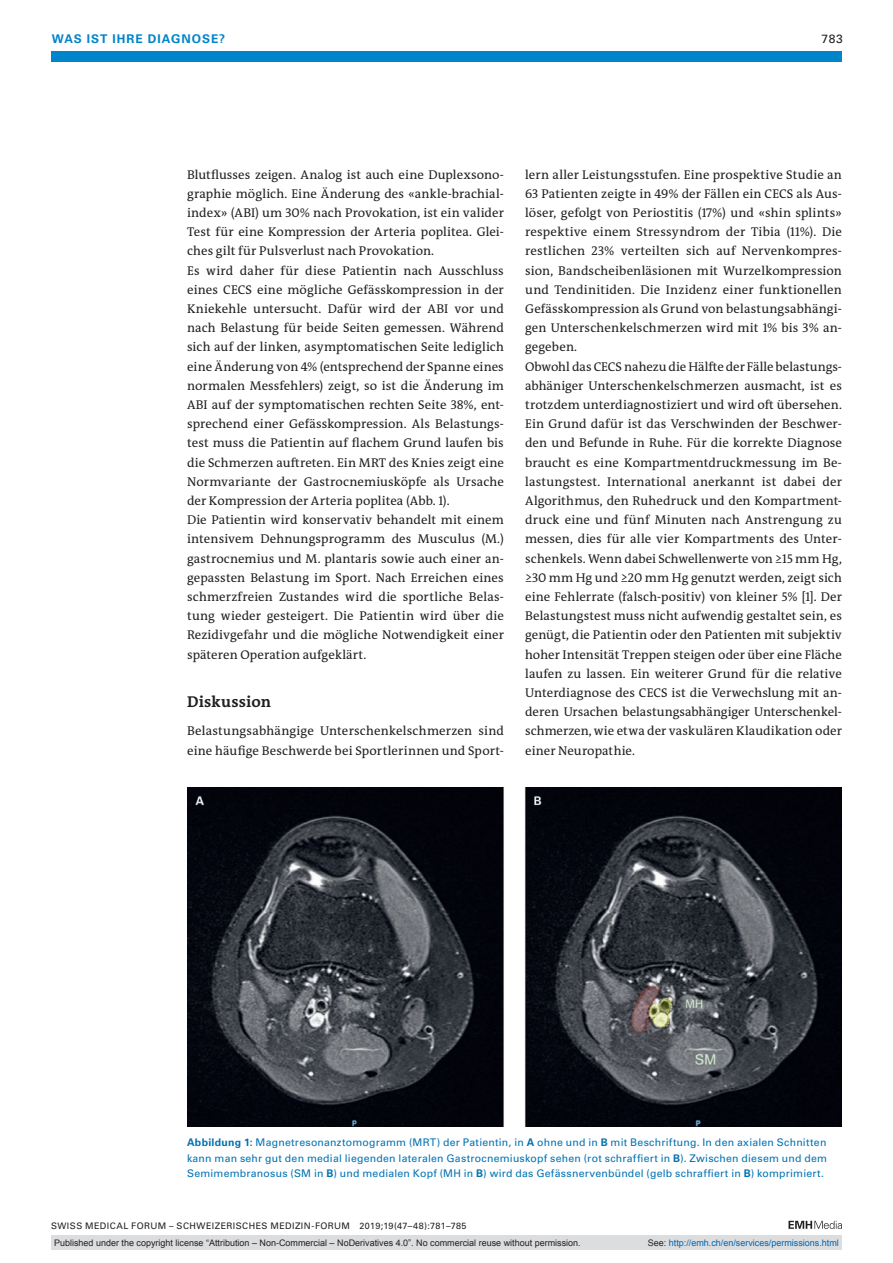
<style>
.page{position:relative;width:893px;height:1263px;background:#fff}
.page>*{position:absolute;margin:0;border:0;box-sizing:border-box;transform-origin:0 0}
.t1{font:700 15.75px "The Antiqua B W7";letter-spacing:.01em;color:#231f20}
.t2{font:12.75px/19.2px "The Antiqua B W5 Plain";letter-spacing:.005em;color:#231f20}
.t3{font:700 12px "Univers LT Std";color:#0084ca}
.t4{font:12px "Univers LT Std";color:#231f20}
.t5{font:10.5px/15.8px "Univers LT Std";letter-spacing:.025em;color:#0072b2;text-align:justify}
.t6{font:9px "Arial";color:#231f20}
.t7{font:9px "Univers LT Std";letter-spacing:.05em;color:#231f20}
.t8{font:9px "Arial";color:#0166b3}
.s1{font-weight:700}
.s2{color:#231f20}
</style>
<div class="page">
<div style="left:51px;top:51px;width:791px;height:11px;background:#0084ca"></div>
<svg style="left:788px;top:1221px;width:54px;height:8px"></svg>
<img style="left:187px;top:787px;width:655px;height:340px">
<div style="left:51px;top:1235px;width:791px;height:15px;background:#dcdddf"></div>
<p class="t3" style="left:52px;top:31px;width:43px">WAS IST</p>
<p class="t3" style="left:112px;top:31px;width:9px">IHRE</p>
<p class="t3" style="left:148px;top:31px;width:10px">DIAGNOSE</p>
<p class="t3" style="left:219px;top:31px;width:7px">?</p>
<p class="t4" style="left:822px;top:31px;width:23px">783</p>
<p class="t2" style="left:187px;top:165px;width:318px">Blutflusses zeigen. Analog ist auch eine Duplexsono&shy;graphie möglich. Eine Änderung des «ankle-brachial&shy;index» (ABI) um 30% nach Provokation, ist ein valider Test für eine Kompression der Arteria poplitea. Glei&shy;ches gilt für Pulsverlust nach Provokation.<br>Es wird daher für diese Patientin nach Ausschluss eines CECS eine mögliche Gefässkompression in der Kniekehle untersucht. Dafür wird der ABI vor und nach Belastung für beide Seiten gemessen. Während sich auf der linken, asymptomatischen Seite lediglich eine Änderung von 4% (entsprechend der Spanne eines normalen Messfehlers) zeigt, so ist die Änderung im ABI auf der symptomatischen rechten Seite 38%, ent&shy;sprechend einer Gefässkompression. Als Belastungs&shy;test muss die Patientin auf flachem Grund laufen bis die Schmerzen auftreten. Ein MRT des Knies zeigt eine Normvariante der Gastrocnemiusköpfe als Ursache der Kompression der Arteria poplitea (Abb. 1).<br>Die Patientin wird konservativ behandelt mit einem intensivem Dehnungsprogramm des Musculus (M.) gastrocnemius und M. plantaris sowie auch einer an&shy;gepassten Belastung im Sport. Nach Erreichen eines schmerzfreien Zustandes wird die sportliche Belas&shy;tung wieder gesteigert. Die Patientin wird über die Rezidivgefahr und die mögliche Notwendigkeit einer späteren Operation aufgeklärt.</p>
<p class="t1" style="left:187px;top:691px;width:86px">Diskussion</p>
<p class="t2" style="left:187px;top:722px;width:318px">Belastungsabhängige Unterschenkelschmerzen sind eine häufige Beschwerde bei Sportlerinnen und Sport-</p>
<p class="t2" style="left:525px;top:165px;width:318px">lern aller Leistungsstufen. Eine prospektive Studie an 63 Patienten zeigte in 49% der Fällen ein CECS als Aus&shy;löser, gefolgt von Periostitis (17%) und «shin splints» respektive einem Stressyndrom der Tibia (11%). Die restlichen 23% verteilten sich auf Nervenkompres&shy;sion, Bandscheibenläsionen mit Wurzelkompression und Tendinitiden. Die Inzidenz einer funktionellen Gefässkompression als Grund von belastungsabhängi&shy;gen Unterschenkelschmerzen wird mit 1% bis 3% an&shy;gegeben.<br>Obwohl das CECS nahezu die Hälfte der Fälle belastungs&shy;abhäniger Unterschenkelschmerzen ausmacht, ist es trotzdem unterdiagnostiziert und wird oft übersehen.<br>Ein Grund dafür ist das Verschwinden der Beschwer&shy;den und Befunde in Ruhe. Für die korrekte Diagnose braucht es eine Kompartmentdruckmessung im Be&shy;lastungstest. International anerkannt ist dabei der Algorithmus, den Ruhedruck und den Kompartment&shy;druck eine und fünf Minuten nach Anstrengung zu messen, dies für alle vier Kompartments des Unter&shy;schenkels. Wenn dabei Schwellenwerte von ≥15 mm Hg, ≥30 mm Hg und ≥20 mm Hg genutzt werden, zeigt sich eine Fehlerrate (falsch-positiv) von kleiner 5% [1]. Der Belastungstest muss nicht aufwendig gestaltet sein, es genügt, die Patientin oder den Patienten mit subjektiv hoher Intensität Treppen steigen oder über eine Fläche laufen zu lassen. Ein weiterer Grund für die relative Unterdiagnose des CECS ist die Verwechslung mit an&shy;deren Ursachen belastungsabhängiger Unterschenkel&shy;schmerzen, wie etwa der vaskulären Klaudikation oder einer Neuropathie.</p>
<p class="t5" style="left:187px;top:1134px;width:642px"><span class="s1">ABBILDUNG 1:</span> Magnetresonanztomogramm (MRT) der Patientin, in <span class="s1">A</span> ohne und in <span class="s1">B</span> mit Beschriftung. In den axialen Schnitten kann man sehr gut den medial liegenden lateralen Gastrocnemiuskopf sehen (rot schraffiert in <span class="s1">B</span>). Zwischen diesem und dem Semimembranosus (SM in <span class="s1">B</span>) und medialen Kopf (MH in <span class="s1">B</span>) wird das Gefässnervenbündel (gelb schraffiert in <span class="s1">B</span>) komprimiert.</p>
<p class="t7" style="left:51px;top:1220px;width:417px">SWISS MEDICAL FORUM – SCHWEIZERISCHES MEDIZIN-FORUM 2019;19(47–48):781–785</p>
<p class="t6" style="left:54px;top:1237px;width:528px">Published under the copyright license “Attribution – Non-Commercial – NoDerivatives 4.0”. No commercial reuse without permission.</p>
<p class="t8" style="left:648px;top:1237px;width:193px"><span class="s2">See:</span> http://emh.ch/en/services/permissions.html</p>
</div>
